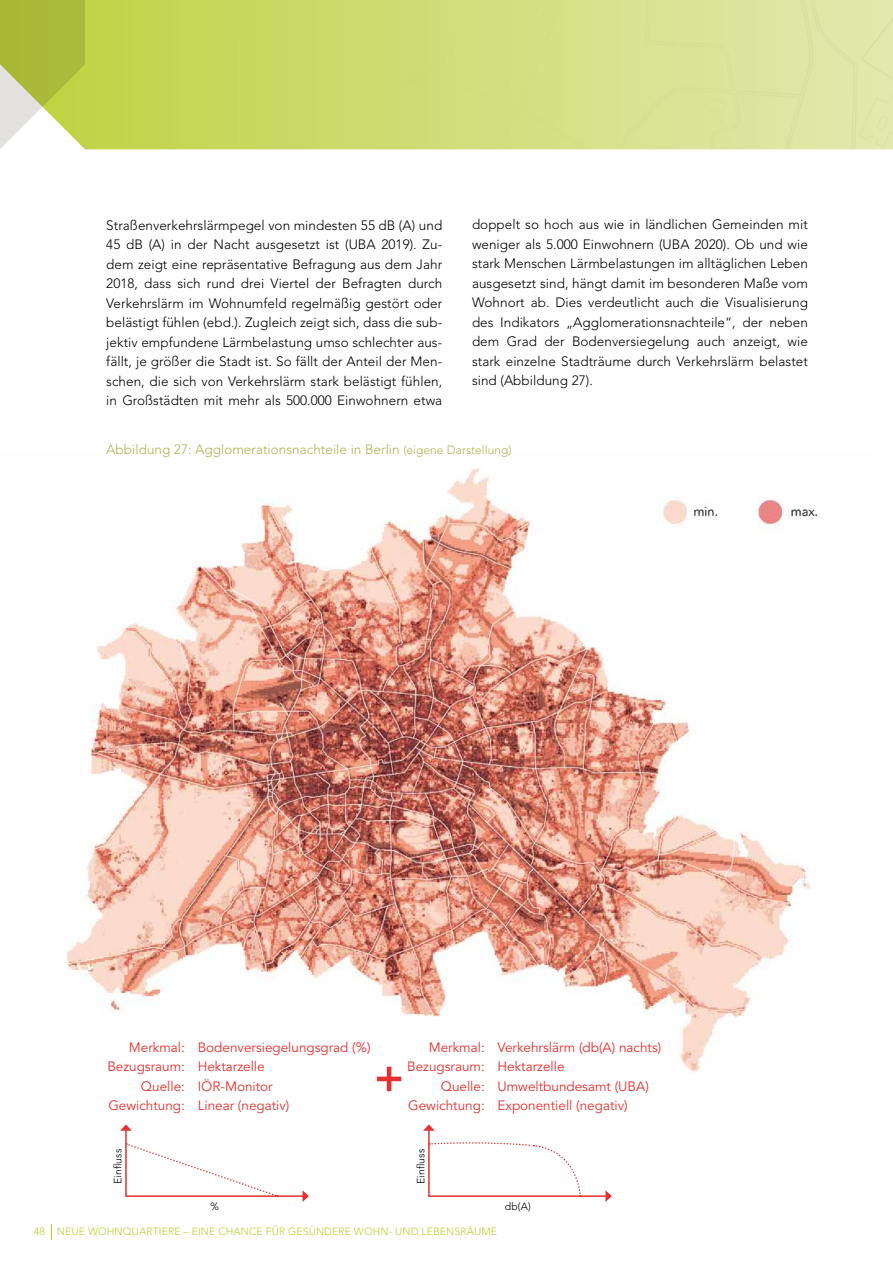
<style>
.page{position:relative;width:893px;height:1263px;background:#fff}
.page>*{position:absolute;margin:0;border:0;box-sizing:border-box;transform-origin:0 0}
.t1{font:300 13.5px/19.5px "Avenir LT Std";letter-spacing:.005em;color:#000;text-align:justify}
.t2{font:13.5px/19.5px "Avenir LT Std";color:#e7302f}
.t3{font:300 13.5px "Avenir LT Std";letter-spacing:.005em;color:#adb650}
.t4{font:300 10.5px "Avenir LT Std";letter-spacing:.01em;color:#bbd031}
.t5{font:300 10.5px "Avenir LT Std";letter-spacing:.01em;color:#000}
.s1{font-size:12px}
</style>
<div class="page">
<svg style="left:0;top:0;width:168px;height:149px;background:#c2d05e"></svg>
<img style="left:168px;top:0;width:725px;height:149px">
<svg style="left:51px;top:1224px;width:1px;height:15px"></svg>
<img style="left:67px;top:463px;width:753px;height:619px">
<svg style="left:423px;top:1124px;width:189px;height:78px"></svg>
<svg style="left:120px;top:1124px;width:189px;height:78px"></svg>
<svg style="left:377px;top:1067px;width:24px;height:24px"></svg>
<p class="t1" style="left:106px;top:215px;width:337px">Straßenverkehrslärmpegel von mindesten 55 dB (A) und 45 dB (A) in der Nacht ausgesetzt ist (UBA 2019). Zu&shy;dem zeigt eine repräsentative Befragung aus dem Jahr 2018, dass sich rund drei Viertel der Befragten durch Verkehrslärm im Wohnumfeld regelmäßig gestört oder belästigt fühlen (ebd.). Zugleich zeigt sich, dass die sub&shy;jektiv empfundene Lärmbelastung umso schlechter aus&shy;fällt, je größer die Stadt ist. So fällt der Anteil der Men&shy;schen, die sich von Verkehrslärm stark belästigt fühlen, in Großstädten mit mehr als 500.000 Einwohnern etwa</p>
<p class="t1" style="left:472px;top:215px;width:337px">doppelt so hoch aus wie in ländlichen Gemeinden mit weniger als 5.000 Einwohnern (UBA 2020). Ob und wie stark Menschen Lärmbelastungen im alltäglichen Leben ausgesetzt sind, hängt damit im besonderen Maße vom Wohnort ab. Dies verdeutlicht auch die Visualisierung des Indikators „Agglomerationsnachteile“, der neben dem Grad der Bodenversiegelung auch anzeigt, wie stark einzelne Stadträume durch Verkehrslärm belastet sind (Abbildung 27).</p>
<p class="t3" style="left:106px;top:442px;width:407px">Abbildung 27: Agglomerationsnachteile in Berlin <span class="s1">(eigene Darstellung)</span></p>
<p class="t2" style="left:129px;top:1038px;width:243px">Merkmal: Bodenversiegelungsgrad (%)</p>
<p class="t2" style="left:107px;top:1057px;width:159px">Bezugsraum: Hektarzelle</p>
<p class="t2" style="left:141px;top:1077px;width:133px">Quelle: IÖR-Monitor</p>
<p class="t2" style="left:108px;top:1096px;width:183px">Gewichtung: Linear (negativ)</p>
<p class="t2" style="left:407px;top:1038px;width:256px;text-indent:22px">Merkmal: Verkehrslärm (db(A) nachts)<br>Bezugsraum: Hektarzelle</p>
<p class="t2" style="left:408px;top:1077px;width:242px;text-indent:32px">Quelle: Umweltbundesamt (UBA)<br>Gewichtung: Exponentiell (negativ)</p>
<p class="t5" style="left:112px;top:1184px;width:37px;rotate:-90deg">Einfluss</p>
<p class="t5" style="left:415px;top:1184px;width:37px;rotate:-90deg">Einfluss</p>
<p class="t5" style="left:211px;top:1200px;width:10px">%</p>
<p class="t5" style="left:505px;top:1200px;width:27px">db(A)</p>
<p class="t4" style="left:34px;top:1225px;width:465px">48 NEUE WOHNQUARTIERE – EINE CHANCE FÜR GESÜNDERE WOHN- UND LEBENSRÄUME</p>
</div>
